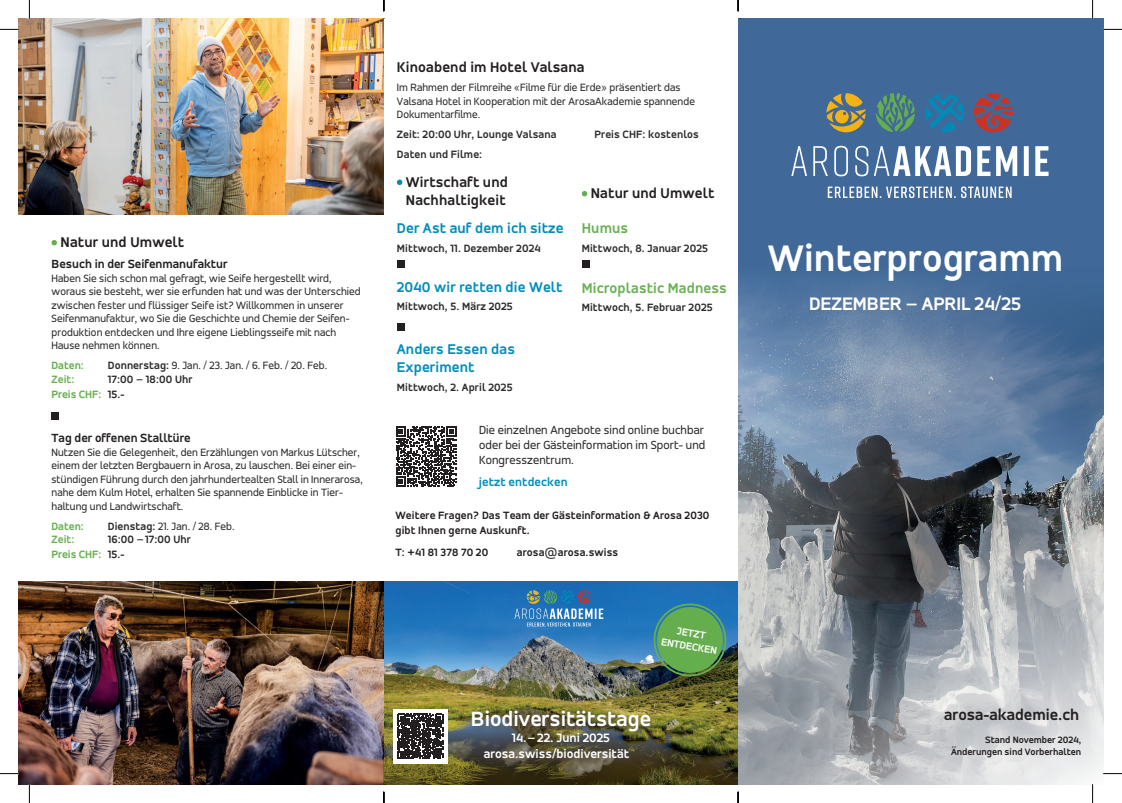
<style>
.page{position:relative;width:1122px;height:803px;background:#fff}
.page>*{position:absolute;margin:0;border:0;box-sizing:border-box;transform-origin:0 0}
.t1{font:700 39.25px "Accord";color:#fff}
.t2{font:700 21.88px "Accord";color:#fff}
.t3{font:700 19.25px "Accord";color:#fff}
.t4{font:700 16.25px "Accord";color:#231f20}
.t5{font:700 15px/18px "Accord";letter-spacing:.01em;color:#231f20}
.t6{font:700 15px/18px "Accord";letter-spacing:.01em;color:#008eba}
.t7{font:700 15px "Accord";letter-spacing:.01em;color:#69b152}
.t8{font:700 13px "Accord";color:#fff}
.t9{font:12.5px/15px "Accord";letter-spacing:.01em;color:#2e2b2c}
.t10{font:700 12.5px "Accord";color:#231f20}
.t11{font:700 12.5px "Accord";letter-spacing:.01em;color:#008eba}
.t12{font:11.25px/13.5px "Accord";letter-spacing:.01em;color:#2e2b2c}
.t13{font:700 11.25px/15px "Accord";letter-spacing:.01em;color:#2e2b2c}
.t14{font:700 11.25px/15px "Accord";letter-spacing:.01em;color:#231f20}
.t15{font:700 11.25px "Accord";color:#64ae4d}
.t16{font:700 11.25px "Accord";letter-spacing:.01em;color:#69b152}
.t17{font:700 10.75px/12.9px "Accord";color:#fff;text-align:center}
.t18{font:700 9.75px/11.8px "Accord";color:#231f20;text-align:right}
.s1{font-weight:700}
.s2{color:#64ae4d}
</style>
<div class="page">
<img style="left:384px;top:633px;width:354px;height:91px">
<img style="left:384px;top:581px;width:354px;height:52px">
<svg style="left:738px;top:19px;width:365px;height:414px;background:#4f729e"></svg>
<svg style="left:738px;top:438px;width:365px;height:346px;background:#90969c"></svg>
<svg style="left:791px;top:146px;width:257px;height:30px"></svg>
<svg style="left:828px;top:186px;width:183px;height:12px"></svg>
<svg style="left:876px;top:93px;width:39px;height:39px;background:#4f8677"></svg>
<svg style="left:974px;top:93px;width:39px;height:39px;background:#814e61"></svg>
<svg style="left:826px;top:93px;width:39px;height:39px;background:#958a5a"></svg>
<svg style="left:925px;top:93px;width:39px;height:39px;background:#2476a5"></svg>
<svg style="left:52px;top:240px;width:5px;height:5px"></svg>
<img style="left:19px;top:19px;width:365px;height:196px">
<img style="left:19px;top:581px;width:365px;height:203px">
<div style="left:52px;top:412px;width:7px;height:7px;background:#231f20"></div>
<svg style="left:582px;top:191px;width:5px;height:5px"></svg>
<div style="left:582px;top:260px;width:7px;height:7px;background:#231f20"></div>
<svg style="left:397px;top:180px;width:5px;height:5px"></svg>
<div style="left:397px;top:260px;width:7px;height:7px;background:#231f20"></div>
<div style="left:397px;top:324px;width:7px;height:7px;background:#231f20"></div>
<svg style="left:396px;top:426px;width:60px;height:61px"></svg>
<svg style="left:650px;top:600px;width:79px;height:77px;background:#4e9163"></svg>
<svg style="left:384px;top:724px;width:354px;height:60px;background:#4f4b25"></svg>
<svg style="left:514px;top:590px;width:89px;height:36px;background:#4685b6"></svg>
<div style="left:469px;top:708px;width:188px;height:31px;background:#4d453f;opacity:.75"></div>
<div style="left:509px;top:731px;width:107px;height:18px;background:#4d453f;opacity:.75"></div>
<div style="left:481px;top:745px;width:154px;height:20px;background:#4d453f;opacity:.75"></div>
<svg style="left:393px;top:709px;width:54px;height:54px"></svg>
<svg style="left:398px;top:714px;width:45px;height:45px"></svg>
<svg style="left:0;top:29px;width:19px;height:1px"></svg>
<svg style="left:1103px;top:29px;width:19px;height:1px"></svg>
<svg style="left:0;top:773px;width:19px;height:1px"></svg>
<svg style="left:1103px;top:773px;width:19px;height:1px"></svg>
<svg style="left:29px;top:0;width:1px;height:19px"></svg>
<svg style="left:29px;top:784px;width:1px;height:19px"></svg>
<svg style="left:1092px;top:0;width:1px;height:19px"></svg>
<svg style="left:1092px;top:784px;width:1px;height:19px"></svg>
<svg style="left:737px;top:0;width:2px;height:11px"></svg>
<svg style="left:737px;top:792px;width:2px;height:11px"></svg>
<p class="t5" style="left:61px;top:233px;width:125px">Natur und Umwelt</p>
<p class="t10" style="left:52px;top:257px;width:178px">Besuch in der Seifenmanufaktur</p>
<p class="t12" style="left:52px;top:271px;width:311px">Haben Sie sich schon mal gefragt, wie Seife hergestellt wird, woraus sie besteht, wer sie erfunden hat und was der Unterschied zwischen fester und flüssiger Seife ist? Willkommen in unserer Seifenmanufaktur, wo Sie die Geschichte und Chemie der Seifen&shy;produktion entdecken und Ihre eigene Lieblingsseife mit nach Hause nehmen können.</p>
<p class="t15" style="left:52px;top:359px;width:34px">Daten:</p>
<p class="t12" style="left:108px;top:359px;width:221px"><span class="s1">Donnerstag:</span> 9. Jan. / 23. Jan. / 6. Feb. / 20. Feb.</p>
<p class="t16" style="left:52px;top:372px;width:24px">Zeit:</p>
<p class="t13" style="left:52px;top:371px;width:142px;text-indent:56px">17:00 – 18:00 Uhr<br><span class="s2">Preis CHF:</span> 15.-</p>
<p class="t10" style="left:52px;top:431px;width:141px">Tag der offenen Stalltüre</p>
<p class="t12" style="left:52px;top:445px;width:313px">Nutzen Sie die Gelegenheit, den Erzählungen von Markus Lütscher, einem der letzten Bergbauern in Arosa, zu lauschen. Bei einer ein&shy;stündigen Führung durch den jahrhundertealten Stall in Innerarosa, nahe dem Kulm Hotel, erhalten Sie spannende Einblicke in Tier&shy;haltung und Landwirtschaft.</p>
<p class="t15" style="left:52px;top:519px;width:34px">Daten:</p>
<p class="t12" style="left:108px;top:519px;width:128px"><span class="s1">Dienstag:</span> 21. Jan. / 28. Feb.</p>
<p class="t16" style="left:52px;top:533px;width:24px">Zeit:</p>
<p class="t13" style="left:52px;top:532px;width:141px;text-indent:56px">16:00 – 17:00 Uhr<br><span class="s2">Preis CHF:</span> 15.-</p>
<p class="t5" style="left:397px;top:58px;width:189px">Kinoabend im Hotel Valsana</p>
<p class="t12" style="left:397px;top:81px;width:299px">Im Rahmen der Filmreihe «Filme für die Erde» präsentiert das<br>Valsana Hotel in Kooperation mit der ArosaAkademie spannende<br>Dokumentarfilme.</p>
<p class="t13" style="left:397px;top:127px;width:161px">Zeit: 20:00 Uhr, Lounge Valsana</p>
<p class="t13" style="left:594px;top:127px;width:106px">Preis CHF: kostenlos</p>
<p class="t13" style="left:397px;top:147px;width:87px">Daten und Filme:</p>
<p class="t5" style="left:406px;top:173px;width:103px">Wirtschaft und<br>Nachhaltigkeit</p>
<p class="t6" style="left:397px;top:219px;width:168px">Der Ast auf dem ich sitze</p>
<p class="t13" style="left:397px;top:241px;width:145px">Mittwoch, 11. Dezember 2024</p>
<p class="t6" style="left:397px;top:278px;width:167px">2040 wir retten die Welt</p>
<p class="t13" style="left:397px;top:299px;width:117px">Mittwoch, 5. März 2025</p>
<p class="t6" style="left:397px;top:340px;width:120px">Anders Essen das<br>Experiment</p>
<p class="t13" style="left:397px;top:380px;width:117px">Mittwoch, 2. April 2025</p>
<p class="t5" style="left:591px;top:184px;width:125px">Natur und Umwelt</p>
<p class="t7" style="left:582px;top:220px;width:48px">Humus</p>
<p class="t13" style="left:582px;top:241px;width:128px">Mittwoch, 8. Januar 2025</p>
<p class="t7" style="left:582px;top:279px;width:146px">Microplastic Madness</p>
<p class="t13" style="left:582px;top:300px;width:132px">Mittwoch, 5. Februar 2025</p>
<p class="t9" style="left:479px;top:423px;width:228px">Die einzelnen Angebote sind online buchbar oder bei der Gästeinformation im Sport- und<br>Kongresszentrum.</p>
<p class="t11" style="left:479px;top:474px;width:90px">jetzt entdecken</p>
<p class="t14" style="left:395px;top:508px;width:315px">Weitere Fragen? Das Team der Gästeinformation &amp; Arosa 2030 gibt Ihnen gerne Auskunft.</p>
<p class="t14" style="left:395px;top:544px;width:94px">T: +41 81 378 70 20</p>
<p class="t14" style="left:517px;top:544px;width:103px">arosa@arosa.swiss</p>
<p class="t17" style="left:665px;top:622px;width:58px;rotate:10deg">JETZT<br>ENTDECKEN</p>
<p class="t2" style="left:471px;top:706px;width:182px">Biodiversitätstage</p>
<p class="t8" style="left:512px;top:731px;width:100px">14.–22. Juni 2025</p>
<p class="t8" style="left:484px;top:746px;width:147px">arosa.swiss/biodiversität</p>
<p class="t1" style="left:768px;top:236px;width:296px">Winterprogramm</p>
<p class="t3" style="left:809px;top:292px;width:214px">DEZEMBER – APRIL 24/25</p>
<p class="t4" style="left:944px;top:705px;width:136px">arosa-akademie.ch</p>
<p class="t18" style="left:951px;top:734px;width:132px">Stand November 2024,<br>Änderungen sind Vorberhalten</p>
</div>
